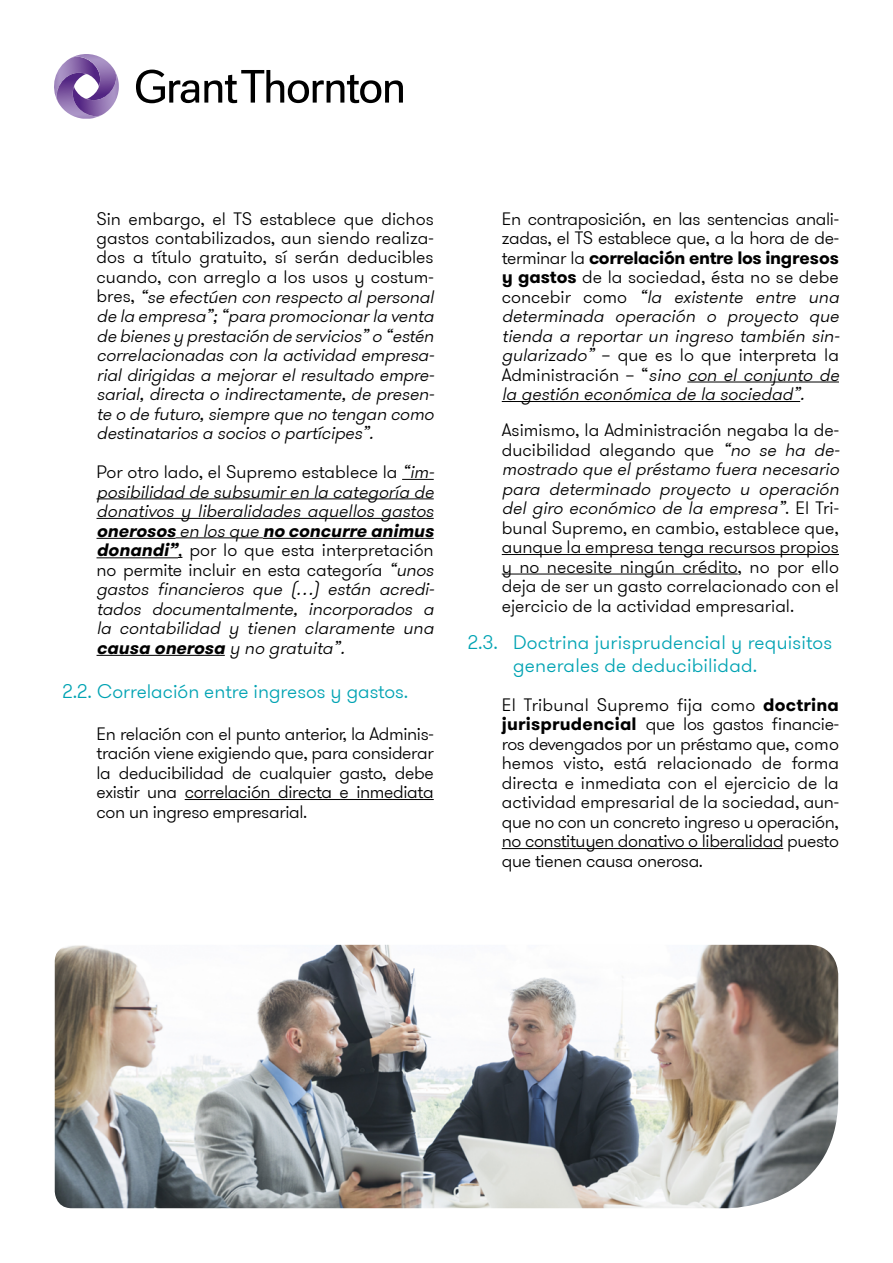
<style>
.page{position:relative;width:893px;height:1263px;background:#fff}
.page>*{position:absolute;margin:0;border:0;box-sizing:border-box;transform-origin:0 0}
.t1{font:300 19.5px/22.5px "GT Walsheim Pro";letter-spacing:.01em;color:#00a3b3}
.t2{font:300 18px/19.5px "GT Walsheim Pro";color:#000;text-align:justify}
.t3{font:italic 300 18px/19.5px "GT Walsheim Pro";color:#000}
.t4{font:300 18px/19.5px "GT Walsheim Pro";letter-spacing:-.02em;color:#000}
.s1{font-style:normal}
.s2{font-weight:700}
.s3{font-style:italic}
</style>
<div class="page">
<hr style="left:402px;top:479px;width:32px;height:1px;background:#000">
<hr style="left:97px;top:498px;width:337px;height:1px;background:#000">
<hr style="left:97px;top:518px;width:337px;height:1px;background:#000">
<hr style="left:97px;top:538px;width:79px;height:1px;background:#000">
<hr style="left:176px;top:537px;width:87px;height:1px;background:#000">
<hr style="left:263px;top:538px;width:171px;height:1px;background:#000">
<hr style="left:97px;top:557px;width:81px;height:1px;background:#000">
<hr style="left:97px;top:655px;width:128px;height:1px;background:#000">
<hr style="left:185px;top:799px;width:249px;height:1px;background:#000">
<svg style="left:136px;top:70px;width:267px;height:33px"></svg>
<svg style="left:54px;top:54px;width:65px;height:65px"></svg>
<hr style="left:687px;top:382px;width:152px;height:1px;background:#000">
<hr style="left:502px;top:401px;width:298px;height:1px;background:#000">
<hr style="left:502px;top:554px;width:337px;height:1px;background:#000">
<hr style="left:502px;top:574px;width:236px;height:1px;background:#000">
<hr style="left:502px;top:848px;width:281px;height:1px;background:#000">
<img style="left:55px;top:945px;width:783px;height:263px">
<p class="t3" style="left:97px;top:209px;width:343px"><span class="s1">Sin embargo, el TS establece que dichos gastos contabilizados, aun siendo realiza&shy;dos a título gratuito, sí serán deducibles cuando, con arreglo a los usos y costum&shy;b r e s ,</span> “se efectúen con respecto alpersonal de la empresa”;“para promocionarla venta de bienesy prestación de servicios”o “estén correlacionadascon la actividad empresa&shy;rial dirigidas a mejorar el resultado empre&shy;sarial,directa o indirectamente,de presen&shy;te o de futuro,siempre que no tengan como destinatariosa socioso partícipes”.</p>
<p class="t3" style="left:97px;top:462px;width:343px"><span class="s1">Por otro lado, el Supremo establece la</span> “im&shy;posibilidad de subsumiren la categoría de donativos y liberalidades aquellos gastos <span class="s2">onerosos</span> en los que <span class="s2">no concurre animus donandi”</span>, <span class="s1">por lo que esta interpretación no permite incluir en esta categoría</span> “unos gastos financieros que (…) están acredi&shy;tados documentalmente, incorporados a la contabilidad y tienen claramente una <span class="s2">causa onerosa</span> y no gratuita”.</p>
<p class="t1" style="left:63px;top:680px;width:347px">2.2. Correlación entre ingresos y gastos.</p>
<p class="t2" style="left:97px;top:724px;width:339px">En relación con el punto anterior, la Adminis&shy;tración viene exigiendo que, para considerar la deducibilidad de cualquier gasto, debe existir una correlación directa e inmediata con un ingreso empresarial.</p>
<p class="t4" style="left:502px;top:209px;width:343px">En contraposición, en las sentencias anali&shy;zadas, el TS establece que, a la hora de de&shy;terminar la <span class="s2">correlación entre los ingresos y gastos</span> de la sociedad, ésta no se debe c o n c e b i r c o m o <span class="s3">“la existente entre una determinada operación o proyecto que tienda a reportar un ingreso también sin&shy;gularizado”</span> – que es lo que interpreta la Administración – “<span class="s3">sino con el conjunto de la gestión económica de la sociedad”.</span></p>
<p class="t2" style="left:502px;top:421px;width:343px;text-align:left">Asimismo, la Administración negaba la de&shy;ducibilidad alegando que <span class="s3">“no se ha de&shy;mostrado que elpréstamo fuera necesario para determinado proyecto u operación del giro económico de la empresa”</span>. E l Tr i - bunal Supremo, en cambio, establece que, aunque la empresa tenga recursos propios y no necesite ningún crédito, no por ello deja de ser un gasto correlacionado con el ejercicio de la actividad empresarial.</p>
<p class="t1" style="left:513px;top:632px;width:321px;text-indent:-45px">2.3. Doctrina jurisprudencial y requisitos generales de deducibilidad.</p>
<p class="t2" style="left:502px;top:695px;width:339px">El Tribunal Supremo fija como <span class="s2">doctrina jurisprudencial</span> que los gastos financie&shy;ros devengados por un préstamo que, como hemos visto, está relacionado de forma directa e inmediata con el ejercicio de la actividad empresarial de la sociedad, aun&shy;que no con un concreto ingreso u operación, no constituyen donativo o liberalidad puesto que tienen causa onerosa.</p>
</div>
